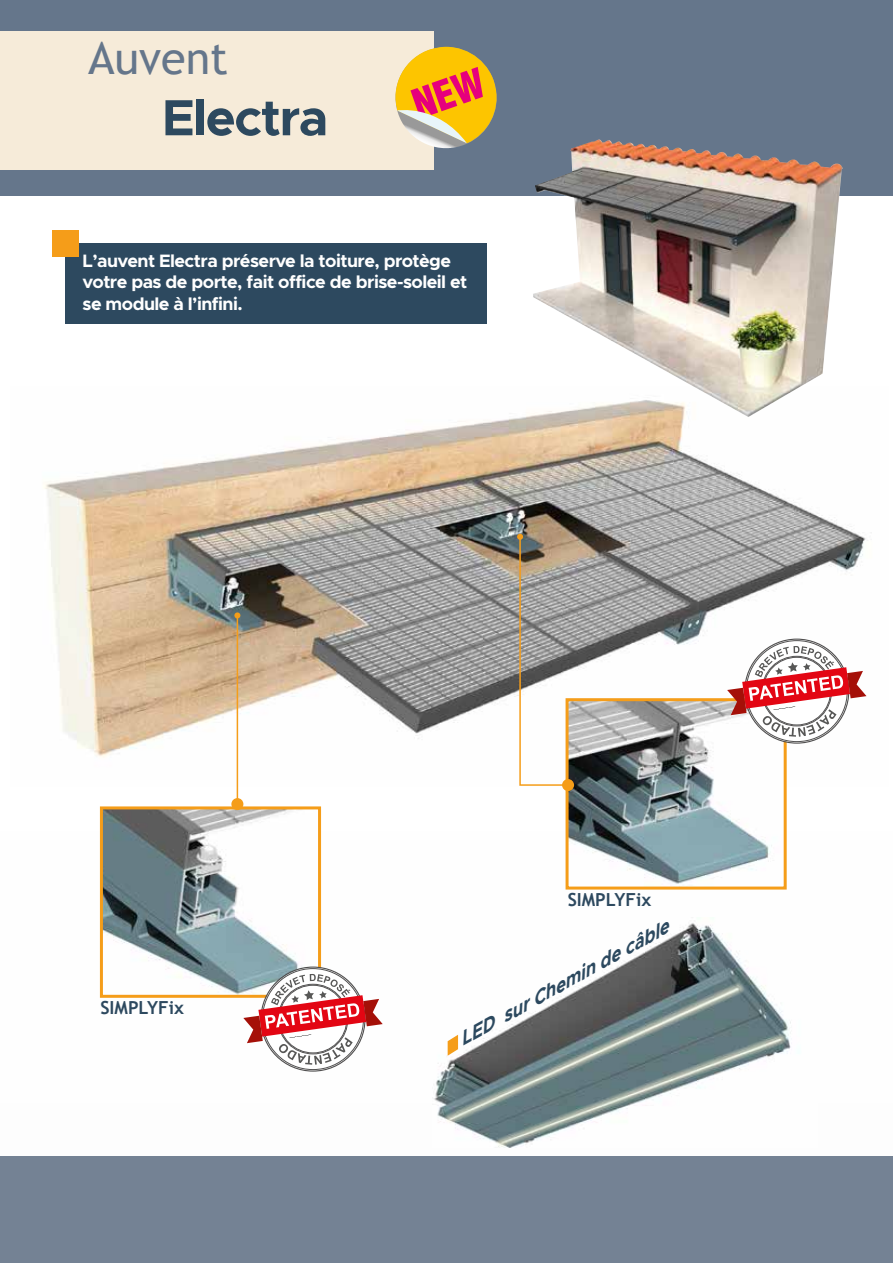
<style>
.page{position:relative;width:893px;height:1263px;background:#fff}
.page>*{position:absolute;margin:0;border:0;box-sizing:border-box;transform-origin:0 0}
.t1{font:700 51px "Metropolis";letter-spacing:-.03em;color:#2d495f}
.t2{font:45px "Trebuchet MS";color:#65768b}
.t3{font:italic 700 18.9px "Metropolis";color:#2c495f}
.t4{font:700 18px/21.6px "Metropolis";letter-spacing:-.03em;color:#fff}
.t5{font:700 18px "Trebuchet MS";color:#2d495f}
.t6{font:4.8px "Arial";color:#000;scale:.87 1}
</style>
<div class="page">
<div style="left:0;top:0;width:893px;height:196px;background:#65768b"></div>
<div style="left:0;top:1157px;width:893px;height:106px;background:#748294"></div>
<div style="left:66px;top:243px;width:421px;height:81px;background:#2d495f"></div>
<div style="left:52px;top:231px;width:27px;height:26px;background:#f59d19"></div>
<img style="left:434px;top:923px;width:357px;height:200px">
<svg style="left:445px;top:982px;width:299px;height:141px"></svg>
<svg style="left:497px;top:1033px;width:290px;height:115px"></svg>
<img style="left:44px;top:415px;width:828px;height:371px">
<img style="left:533px;top:139px;width:310px;height:278px">
<img style="left:570px;top:702px;width:212px;height:182px">
<div style="left:566px;top:698px;width:221px;height:191px;border:3px solid #f59d19"></div>
<img style="left:104px;top:810px;width:202px;height:184px">
<div style="left:100px;top:806px;width:221px;height:192px;border:3px solid #f59d19"></div>
<svg style="left:517px;top:534px;width:53px;height:252px"></svg>
<div style="left:562px;top:779px;width:12px;height:12px;background:#f59d19;border-radius:50%"></div>
<hr style="left:237px;top:615px;width:1px;height:189px;background:#f59d19">
<svg style="left:234px;top:612px;width:6px;height:6px"></svg>
<div style="left:231px;top:798px;width:12px;height:12px;background:#f59d19;border-radius:50%"></div>
<svg style="left:262px;top:968px;width:102px;height:102px"></svg>
<svg style="left:243px;top:974px;width:140px;height:91px"></svg>
<svg style="left:745px;top:640px;width:103px;height:102px"></svg>
<svg style="left:727px;top:646px;width:139px;height:91px"></svg>
<div style="left:0;top:32px;width:434px;height:138px;background:#f6ebd9"></div>
<svg style="left:448px;top:987px;width:333px;height:156px"></svg>
<svg style="left:395px;top:47px;width:102px;height:102px"></svg>
<h2 class="t2" style="left:88px;top:30px;width:142px">Auvent</h2>
<h1 class="t1" style="left:162px;top:85px;width:168px">Electra</h1>
<p class="t4" style="left:83px;top:250px;width:386px">L’auvent Electra préserve la toiture, protège votre pas de porte, fait office de brise-soleil et se module à l’infini.</p>
<p class="t5" style="left:100px;top:996px;width:85px">SIMPLYFix</p>
<p class="t6" style="left:289px;top:1034px;width:27px;rotate:-8deg">----------------</p>
<p class="t5" style="left:568px;top:889px;width:85px">SIMPLYFix</p>
<p class="t3" style="left:454px;top:1030px;width:238px;rotate:-29deg">LED sur Chemin de câble</p>
<p class="t6" style="left:773px;top:706px;width:27px;rotate:-8deg">----------------</p>
</div>
